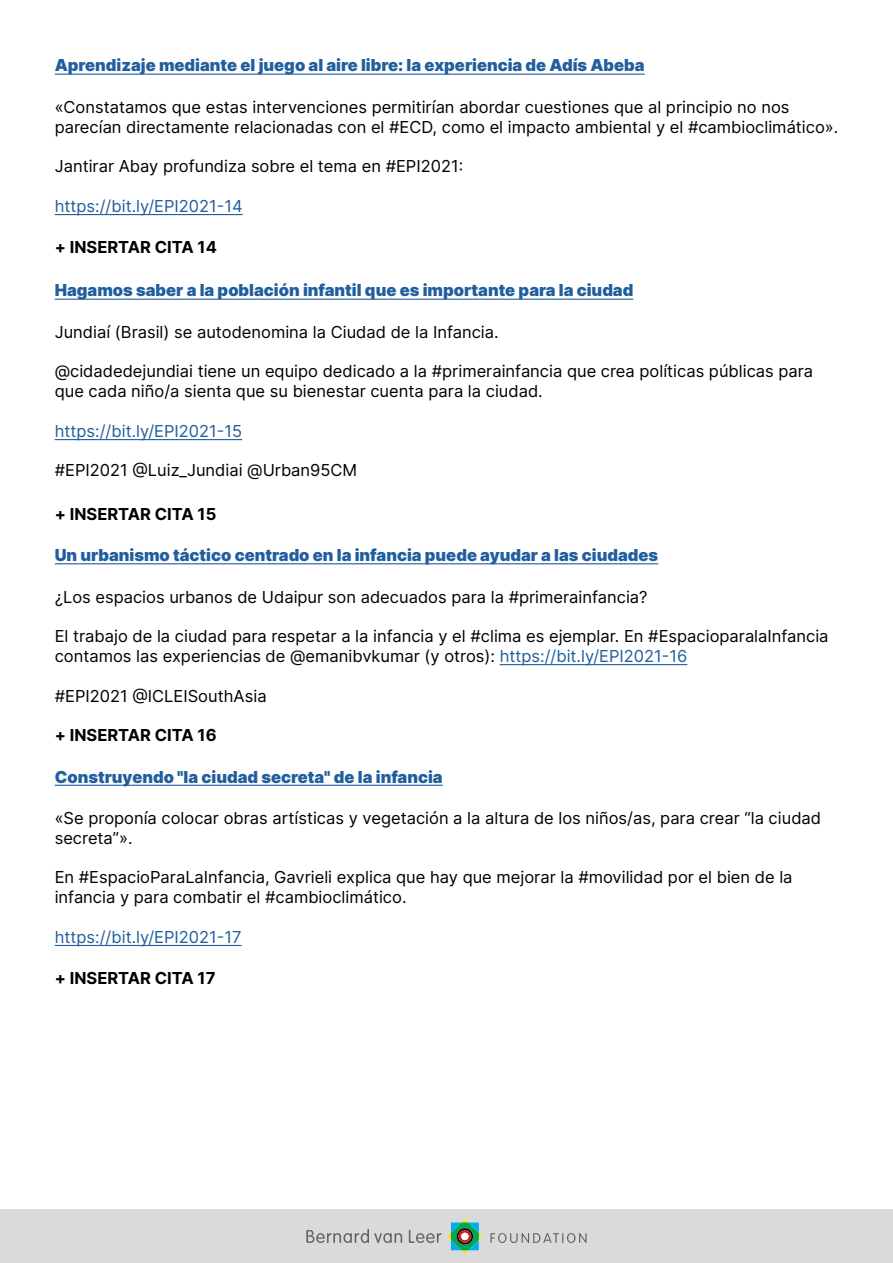
<style>
.page{position:relative;width:893px;height:1263px;background:#fff}
.page>*{position:absolute;margin:0;border:0;box-sizing:border-box;transform-origin:0 0}
.t1{font:16.5px/19.8px "Inter";color:#000}
.t2{font:900 16.5px "Inter";color:#215e9e}
.t3{font:16.5px "Inter";color:#215e9e}
.t4{font:700 16.5px "Inter";color:#000}
.s1{color:#215e9e}
</style>
<div class="page">
<div style="left:0;top:1210px;width:893px;height:53px;background:#dadad9"></div>
<svg style="left:306px;top:1229px;width:96px;height:14px"></svg>
<svg style="left:409px;top:1219px;width:73px;height:35px"></svg>
<svg style="left:490px;top:1233px;width:97px;height:10px"></svg>
<hr style="left:55px;top:74px;width:590px;height:1px;background:#215e9e">
<hr style="left:55px;top:214px;width:188px;height:1px;background:#215e9e">
<hr style="left:55px;top:299px;width:578px;height:1px;background:#215e9e">
<hr style="left:55px;top:439px;width:187px;height:1px;background:#215e9e">
<hr style="left:55px;top:563px;width:603px;height:1px;background:#215e9e">
<hr style="left:500px;top:664px;width:187px;height:1px;background:#215e9e">
<hr style="left:55px;top:785px;width:388px;height:1px;background:#215e9e">
<hr style="left:55px;top:945px;width:187px;height:1px;background:#215e9e">
<p class="t2" style="left:55px;top:53px;width:591px">Aprendizaje mediante el juego al aire libre: la experiencia de Adís Abeba</p>
<p class="t1" style="left:55px;top:97px;width:785px">«Constatamos que estas intervenciones permitirían abordar cuestiones que al principio no nos parecían directamente relacionadas con el #ECD, como el impacto ambiental y el #cambioclimático».</p>
<p class="t1" style="left:55px;top:156px;width:410px">Jantirar Abay profundiza sobre el tema en #EPI2021:</p>
<p class="t3" style="left:55px;top:194px;width:189px">https://bit.ly/EPI2021-14</p>
<p class="t4" style="left:55px;top:235px;width:164px">+ INSERTAR CITA 14</p>
<p class="t2" style="left:55px;top:278px;width:580px">Hagamos saber a la población infantil que es importante para la ciudad</p>
<p class="t1" style="left:55px;top:322px;width:445px">Jundiaí (Brasil) se autodenomina la Ciudad de la Infancia.</p>
<p class="t1" style="left:55px;top:361px;width:760px">@cidadedejundiai tiene un equipo dedicado a la #primerainfancia que crea políticas públicas para que cada niño/a sienta que su bienestar cuenta para la ciudad.</p>
<p class="t3" style="left:55px;top:419px;width:189px">https://bit.ly/EPI2021-15</p>
<p class="t1" style="left:55px;top:460px;width:304px">#EPI2021 @Luiz_Jundiai @Urban95CM</p>
<p class="t4" style="left:55px;top:502px;width:163px">+ INSERTAR CITA 15</p>
<p class="t2" style="left:55px;top:543px;width:605px">Un urbanismo táctico centrado en la infancia puede ayudar a las ciudades</p>
<p class="t1" style="left:55px;top:586px;width:594px">¿Los espacios urbanos de Udaipur son adecuados para la #primerainfancia?</p>
<p class="t1" style="left:55px;top:626px;width:775px">El trabajo de la ciudad para respetar a la infancia y el #clima es ejemplar. En #EspacioparalaInfancia contamos las experiencias de @emanibvkumar (y otros): <span class="s1">https://bit.ly/EPI2021-16</span></p>
<p class="t1" style="left:55px;top:685px;width:213px">#EPI2021 @ICLEISouthAsia</p>
<p class="t4" style="left:55px;top:723px;width:163px">+ INSERTAR CITA 16</p>
<p class="t2" style="left:55px;top:764px;width:389px">Construyendo "la ciudad secreta" de la infancia</p>
<p class="t1" style="left:55px;top:808px;width:768px">«Se proponía colocar obras artísticas y vegetación a la altura de los niños/as, para crear “la ciudad secreta”».</p>
<p class="t1" style="left:55px;top:867px;width:739px">En #EspacioParaLaInfancia, Gavrieli explica que hay que mejorar la #movilidad por el bien de la infancia y para combatir el #cambioclimático.</p>
<p class="t3" style="left:55px;top:925px;width:188px">https://bit.ly/EPI2021-17</p>
<p class="t4" style="left:55px;top:966px;width:162px">+ INSERTAR CITA 17</p>
</div>
